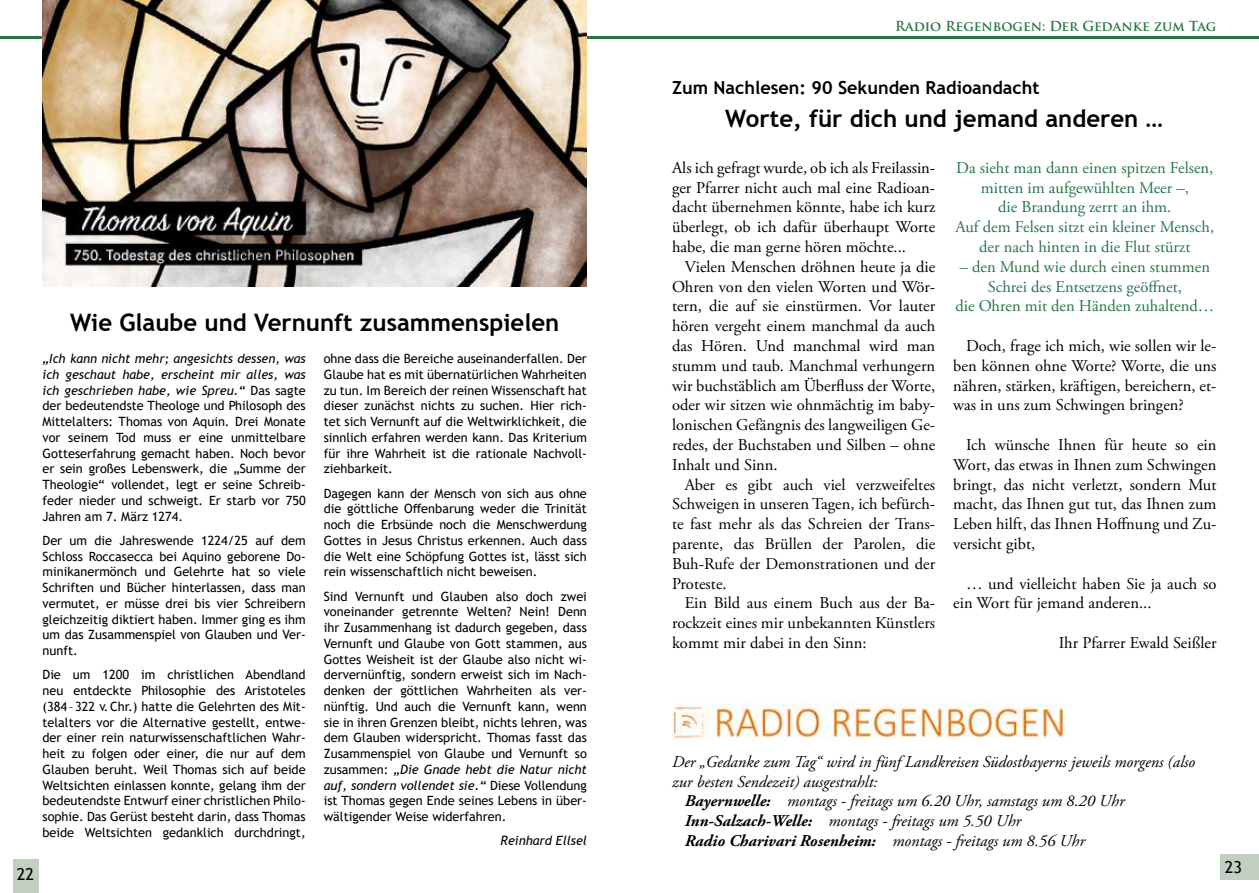
<style>
.page{position:relative;width:1259px;height:893px;background:#fff}
.page>*{position:absolute;margin:0;border:0;box-sizing:border-box;transform-origin:0 0}
.t1{font:700 24px "Trebuchet MS";color:#000}
.t2{font:700 18px "Trebuchet MS";color:#000}
.t3{font:16.5px/19.8px "Adobe Garamond Pro";color:#000;text-align:justify}
.t4{font:italic 16.5px "Adobe Garamond Pro";color:#000}
.t5{font:16.5px/19.8px "Adobe Garamond Pro";color:#267647;text-align:center}
.t6{font:16.5px "Trebuchet MS";color:#000}
.t7{font:700 13.5px "Trajan Pro";color:#267647}
.t8{font:12.75px/15.8px "Trebuchet MS";color:#000;text-align:justify}
.t9{font:italic 12.75px "Trebuchet MS";color:#000}
.s1{font-style:italic}
.s2{font-weight:700}
</style>
<div class="page">
<div style="left:1220px;top:855px;width:39px;height:25px;background:#c1d0c0"></div>
<div style="left:13px;top:859px;width:25px;height:34px;background:#c1d0c0"></div>
<hr style="left:630px;top:36px;width:629px;height:2px;background:#267647">
<hr style="left:0;top:36px;width:629px;height:2px;background:#267647">
<img style="left:672px;top:703px;width:393px;height:36px">
<img style="left:43px;top:0;width:544px;height:286px">
<p class="t6" style="left:17px;top:864px;width:19px">22</p>
<h1 class="t1" style="left:70px;top:308px;width:491px">Wie Glaube und Vernunft zusammenspielen</h1>
<p class="t8" style="left:43px;top:351px;width:265px"><span class="s1">„Ich kann nicht mehr; angesichts dessen, was ich geschaut habe, erscheint mir alles, was ich geschrieben habe, wie Spreu.“</span> Das sagte der bedeutendste Theologe und Philosoph des Mittelalters: Thomas von Aquin. Drei Monate vor seinem Tod muss er eine unmittelbare Gotteserfahrung gemacht haben. Noch bevor er sein großes Lebenswerk, die „Summe der Theologie“ vollendet, legt er seine Schreib&shy;feder nieder und schweigt. Er starb vor 750<br>Jahren am 7. März 1274.</p>
<p class="t8" style="left:43px;top:532px;width:265px">Der um die Jahreswende 1224/25 auf dem Schloss Roccasecca bei Aquino geborene Do&shy;minikanermönch und Gelehrte hat so viele Schriften und Bücher hinterlassen, dass man vermutet, er müsse drei bis vier Schreibern gleichzeitig diktiert haben. Immer ging es ihm um das Zusammenspiel von Glauben und Ver&shy;nunft.</p>
<p class="t8" style="left:43px;top:667px;width:265px">Die um 1200 im christlichen Abendland neu entdeckte Philosophie des Aristoteles (384–322 v.Chr.) hatte die Gelehrten des Mit&shy;telalters vor die Alternative gestellt, entwe&shy;der einer rein naturwissenschaftlichen Wahr&shy;heit zu folgen oder einer, die nur auf dem Glauben beruht. Weil Thomas sich auf beide Weltsichten einlassen konnte, gelang ihm der bedeutendste Entwurf einer christlichen Philo&shy;sophie. Das Gerüst besteht darin, dass Thomas beide Weltsichten gedanklich durchdringt,</p>
<p class="t8" style="left:324px;top:351px;width:265px">ohne dass die Bereiche auseinanderfallen. Der Glaube hat es mit übernatürlichen Wahrheiten zu tun. Im Bereich der reinen Wissenschaft hat dieser zunächst nichts zu suchen. Hier rich&shy;tet sich Vernunft auf die Weltwirklichkeit, die sinnlich erfahren werden kann. Das Kriterium für ihre Wahrheit ist die rationale Nachvoll&shy;ziehbarkeit.</p>
<p class="t8" style="left:324px;top:485px;width:265px">Dagegen kann der Mensch von sich aus ohne die göttliche Offenbarung weder die Trinität noch die Erbsünde noch die Menschwerdung Gottes in Jesus Christus erkennen. Auch dass die Welt eine Schöpfung Gottes ist, lässt sich rein wissenschaftlich nicht beweisen.</p>
<p class="t8" style="left:324px;top:588px;width:265px">Sind Vernunft und Glauben also doch zwei voneinander getrennte Welten? Nein! Denn ihr Zusammenhang ist dadurch gegeben, dass Vernunft und Glaube von Gott stammen, aus Gottes Weisheit ist der Glaube also nicht wi&shy;dervernünftig, sondern erweist sich im Nach&shy;denken der göttlichen Wahrheiten als ver&shy;nünftig. Und auch die Vernunft kann, wenn sie in ihren Grenzen bleibt, nichts lehren, was dem Glauben widerspricht. Thomas fasst das Zusammenspiel von Glaube und Vernunft so zusammen: <span class="s1">„Die Gnade hebt die Natur nicht auf, sondern vollendet sie.“</span> Diese Vollendung ist Thomas gegen Ende seines Lebens in über&shy;wältigender Weise widerfahren.</p>
<p class="t9" style="left:500px;top:833px;width:88px">Reinhard Ellsel</p>
<p class="t7" style="left:895px;top:18px;width:323px">Radio Regenbogen: Der Gedanke zum Tag</p>
<h2 class="t2" style="left:672px;top:77px;width:369px">Zum Nachlesen: 90 Sekunden Radioandacht</h2>
<h1 class="t1" style="left:725px;top:104px;width:439px">Worte, für dich und jemand anderen …</h1>
<p class="t3" style="left:672px;top:158px;width:265px">Als ich gefragt wurde, ob ich als Freilassin&shy;ger Pfarrer nicht auch mal eine Radioan&shy;dacht übernehmen könnte, habe ich kurz überlegt, ob ich dafür überhaupt Worte habe, die man gerne hören möchte...</p>
<p class="t3" style="left:672px;top:257px;width:265px;text-indent:13px">Vielen Menschen dröhnen heute ja die Ohren von den vielen Worten und Wör&shy;tern, die auf sie einstürmen. Vor lauter hören vergeht einem manchmal da auch das Hören. Und manchmal wird man stumm und taub. Manchmal verhungern wir buchstäblich am Überfluss der Worte, oder wir sitzen wie ohnmächtig im baby&shy;lonischen Gefängnis des langweiligen Ge&shy;redes, der Buchstaben und Silben – ohne Inhalt und Sinn.</p>
<p class="t3" style="left:672px;top:475px;width:265px;text-indent:13px">Aber es gibt auch viel verzweifeltes Schweigen in unseren Tagen, ich befürch&shy;te fast mehr als das Schreien der Trans&shy;parente, das Brüllen der Parolen, die Buh-Rufe der Demonstrationen und der Proteste.</p>
<p class="t3" style="left:672px;top:594px;width:265px;text-indent:13px">Ein Bild aus einem Buch aus der Ba&shy;rockzeit eines mir unbekannten Künstlers kommt mir dabei in den Sinn:</p>
<p class="t5" style="left:955px;top:158px;width:260px">Da sieht man dann einen spitzen Felsen, mitten im aufgewühlten Meer –,<br>die Brandung zerrt an ihm.<br>Auf dem Felsen sitzt ein kleiner Mensch, der nach hinten in die Flut stürzt</p>
<p class="t5" style="left:955px;top:257px;width:260px">– den Mund wie durch einen stummen<br>Schrei des Entsetzens geöffnet,<br>die Ohren mit den Händen zuhaltend…</p>
<p class="t3" style="left:953px;top:336px;width:265px;text-indent:13px">Doch, frage ich mich, wie sollen wir le&shy;ben können ohne Worte? Worte, die uns nähren, stärken, kräftigen, bereichern, et&shy;was in uns zum Schwingen bringen?</p>
<p class="t3" style="left:953px;top:435px;width:265px;text-indent:13px">Ich wünsche Ihnen für heute so ein Wort, das etwas in Ihnen zum Schwingen bringt, das nicht verletzt, sondern Mut macht, das Ihnen gut tut, das Ihnen zum Leben hilft, das Ihnen Hoffnung und Zu&shy;versicht gibt,</p>
<p class="t3" style="left:953px;top:574px;width:265px;text-indent:13px">… und vielleicht haben Sie ja auch so ein Wort für jemand anderen...</p>
<p class="t3" style="left:1058px;top:633px;width:159px">Ihr Pfarrer Ewald Seißler</p>
<p class="t4" style="left:672px;top:752px;width:525px">Der „Gedanke zum Tag“ wird in fünf Landkreisen Südostbayerns jeweils morgens (also</p>
<p class="t4" style="left:672px;top:771px;width:207px">zur besten Sendezeit) ausgestrahlt:</p>
<p class="t4" style="left:685px;top:791px;width:441px"><span class="s2">Bayernwelle:</span> montags - freitags um 6.20 Uhr, samstags um 8.20 Uhr</p>
<p class="t4" style="left:685px;top:811px;width:338px"><span class="s2">Inn-Salzach-Welle:</span> montags - freitags um 5.50 Uhr</p>
<p class="t4" style="left:685px;top:831px;width:402px"><span class="s2">Radio Charivari Rosenheim:</span> montags - freitags um 8.56 Uhr</p>
<p class="t6" style="left:1224px;top:857px;width:19px">23</p>
</div>
